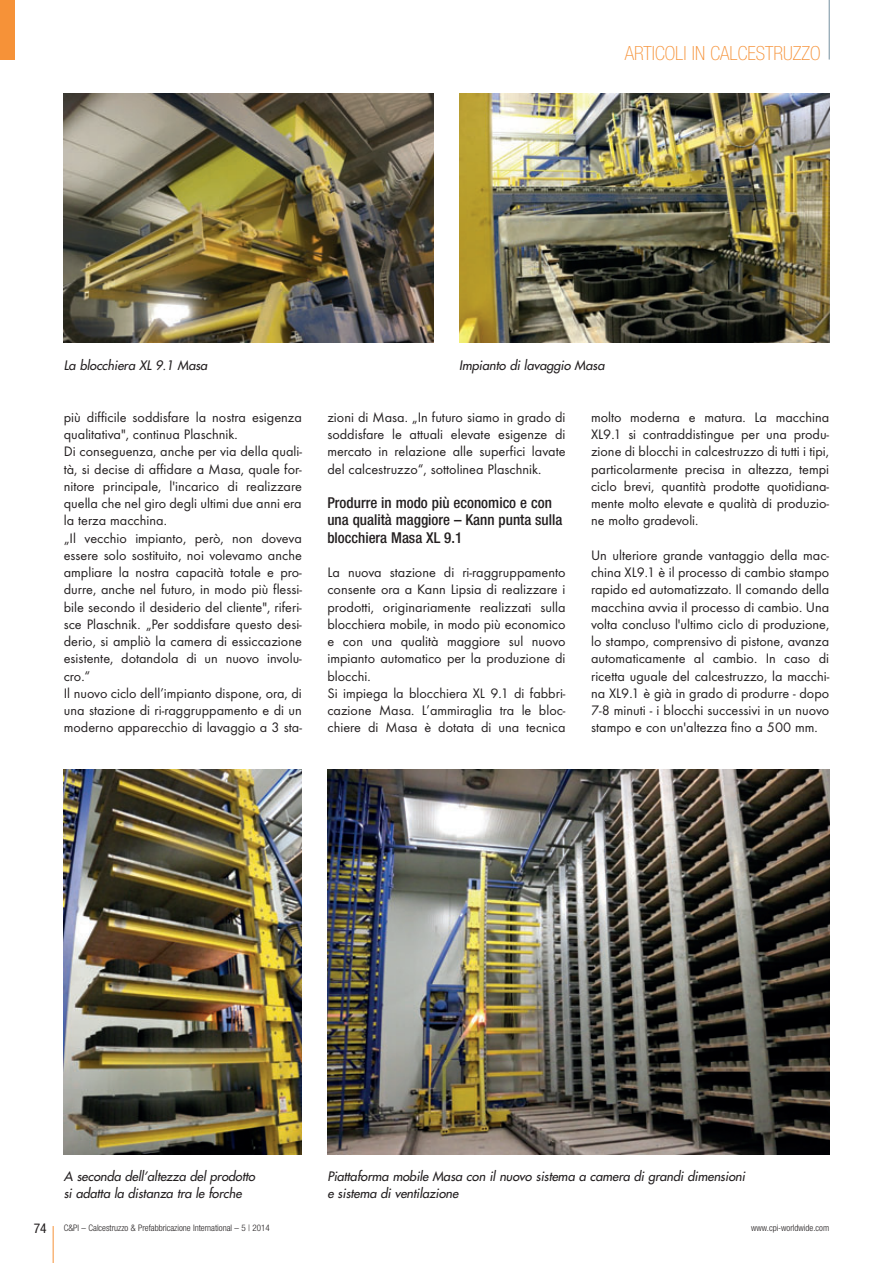
<style>
.page{position:relative;width:893px;height:1263px;background:#fff}
.page>*{position:absolute;margin:0;border:0;box-sizing:border-box;transform-origin:0 0}
.t1{font:100 condensed 19.5px "Helvetica Neue";color:#f69238}
.t2{font:500 condensed 15px/17.2px "Helvetica Neue";color:#231f20}
.t3{font:14.25px/17.2px "Futura T";color:#231f20;text-align:justify}
.t4{font:condensed 13.5px "Helvetica Neue";color:#231f20}
.t5{font:italic 12.75px/17.2px "Futura";color:#231f20}
.t6{font:300 condensed 9px "Helvetica Neue";color:#231f20}
</style>
<div class="page">
<hr style="left:53px;top:1226px;width:1px;height:37px;background:#f69238">
<hr style="left:829px;top:0;width:1px;height:60px;background:#73909f">
<div style="left:0;top:0;width:15px;height:60px;background:#f69238"></div>
<img style="left:64px;top:94px;width:370px;height:249px">
<img style="left:459px;top:94px;width:370px;height:249px">
<img style="left:327px;top:770px;width:502px;height:384px">
<img style="left:64px;top:770px;width:238px;height:384px">
<h1 class="t1" style="left:625px;top:42px;width:197px">ARTICOLI IN CALCESTRUZZO</h1>
<p class="t5" style="left:64px;top:357px;width:148px">La blocchiera XL 9.1 Masa</p>
<p class="t5" style="left:459px;top:357px;width:149px">Impianto di lavaggio Masa</p>
<p class="t3" style="left:64px;top:408px;width:240px;text-align:left">più difficile soddisfare la nostra esigenza qualitativa", continua Plaschnik.<br>Di conseguenza, anche per via della quali&shy;tà, si decise di affidare a Masa, quale for&shy;nitore principale, l'incarico di realizzare quella che nel giro degli ultimi due anni era la terza macchina.<br>„Il vecchio impianto, però, non doveva essere solo sostituito, noi volevamo anche ampliare la nostra capacità totale e pro&shy;durre, anche nel futuro, in modo più flessi&shy;bile secondo il desiderio del cliente", riferi&shy;sce Plaschnik. „Per soddisfare questo desi&shy;derio, si ampliò la camera di essiccazione esistente, dotandola di un nuovo involu&shy;cro.“<br>Il nuovo ciclo dell’impianto dispone, ora, di una stazione di ri-raggruppamento e di un moderno apparecchio di lavaggio a 3 sta-</p>
<p class="t3" style="left:327px;top:408px;width:240px">zioni di Masa. „In futuro siamo in grado di soddisfare le attuali elevate esigenze di mercato in relazione alle superfici lavate del calcestruzzo“, sottolinea Plaschnik.</p>
<p class="t2" style="left:327px;top:494px;width:237px">Produrre in modo più economico e con una qualità maggiore – Kann punta sulla blocchiera Masa XL 9.1</p>
<p class="t3" style="left:327px;top:564px;width:240px;text-align:left">La nuova stazione di ri-raggruppamento consente ora a Kann Lipsia di realizzare i prodotti, originariamente realizzati sulla blocchiera mobile, in modo più economico e con una qualità maggiore sul nuovo impianto automatico per la produzione di blocchi.<br>Si impiega la blocchiera XL 9.1 di fabbri&shy;cazione Masa. L’ammiraglia tra le bloc&shy;chiere di Masa è dotata di una tecnica</p>
<p class="t3" style="left:591px;top:408px;width:240px">molto moderna e matura. La macchina XL9.1 si contraddistingue per una produ&shy;zione di blocchi in calcestruzzo di tutti i tipi, particolarmente precisa in altezza, tempi ciclo brevi, quantità prodotte quotidiana&shy;mente molto elevate e qualità di produzio&shy;ne molto gradevoli.</p>
<p class="t3" style="left:591px;top:546px;width:240px">Un ulteriore grande vantaggio della mac&shy;china XL9.1 è il processo di cambio stampo rapido ed automatizzato. Il comando della macchina avvia il processo di cambio. Una volta concluso l'ultimo ciclo di produzione, lo stampo, comprensivo di pistone, avanza automaticamente al cambio. In caso di ricetta uguale del calcestruzzo, la macchi&shy;na XL9.1 è già in grado di produrre - dopo 7-8 minuti - i blocchi successivi in un nuovo stampo e con un'altezza fino a 500 mm.</p>
<p class="t5" style="left:64px;top:1167px;width:195px">A seconda dell’altezza del prodotto si adatta la distanza tra le forche</p>
<p class="t5" style="left:327px;top:1167px;width:422px">Piattaforma mobile Masa con il nuovo sistema a camera di grandi dimensioni e sistema di ventilazione</p>
<p class="t4" style="left:34px;top:1220px;width:14px">74</p>
<p class="t6" style="left:64px;top:1223px;width:208px">C&amp;PI – Calcestruzzo &amp; Prefabbricazione International – 5 | 2014</p>
<p class="t6" style="left:751px;top:1223px;width:79px">www.cpi-worldwide.com</p>
</div>
